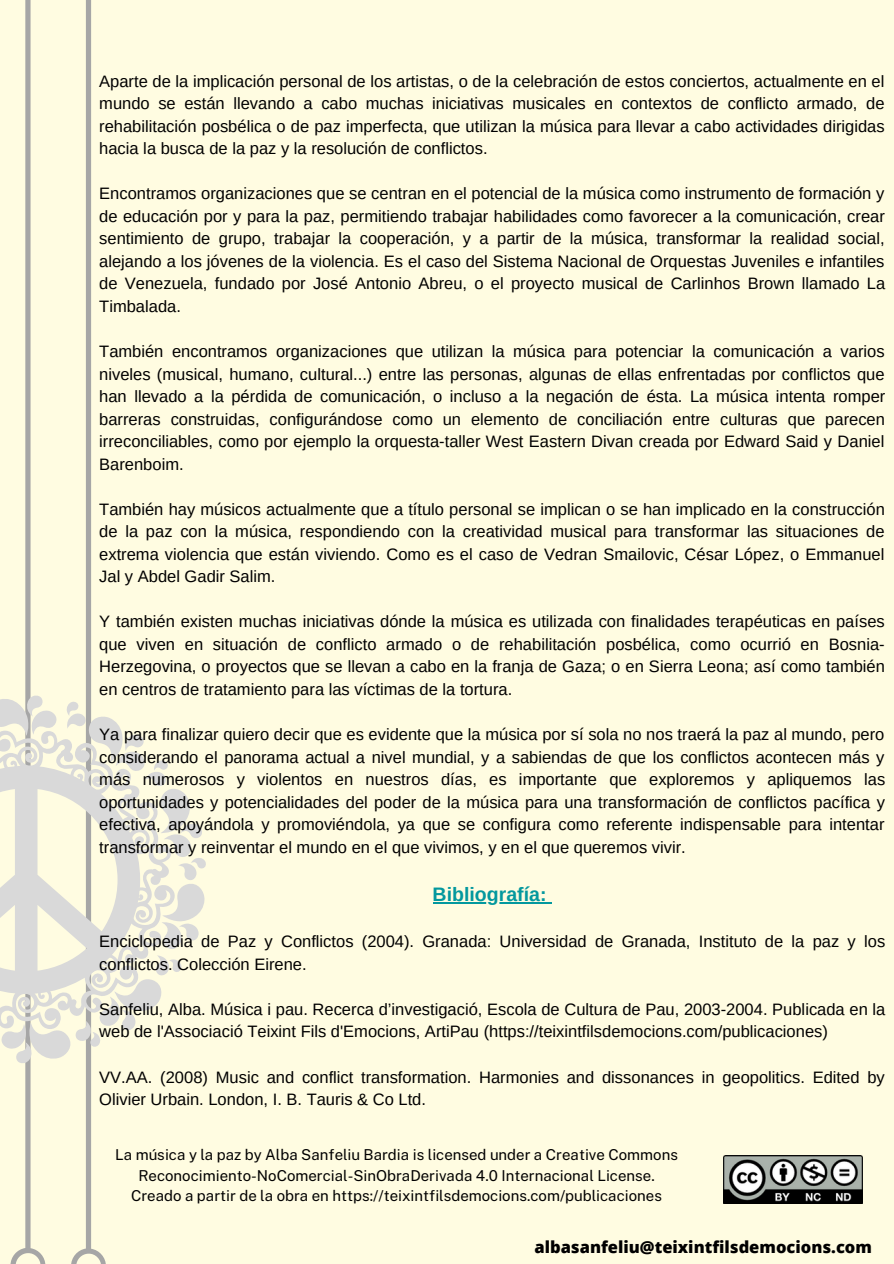
<style>
.page{position:relative;width:894px;height:1264px;background:#fff}
.page>*{position:absolute;margin:0;border:0;box-sizing:border-box;transform-origin:0 0}
.t1{font:700 19.5px "Arimo";color:#03989e}
.t2{font:16.5px/22.5px "Arimo";color:#000;text-align:justify}
.t3{font:800 16.5px "Open Sans";color:#000}
.t4{font:15px/20.2px "Public Sans";color:#000;text-align:center}
</style>
<div class="page">
<div style="left:0;top:0;width:893px;height:1263px;background:#fffce1"></div>
<svg style="left:0;top:0;width:206px;height:1263px"></svg>
<hr style="left:432px;top:902px;width:114px;height:1px;background:#03989e">
<img style="left:723px;top:1155px;width:139px;height:48px">
<p class="t2" style="left:99px;top:70px;width:786px">Aparte de la implicación personal de los artistas, o de la celebración de estos conciertos, actualmente en el mundo se están llevando a cabo muchas iniciativas musicales en contextos de conflicto armado, de rehabilitación posbélica o de paz imperfecta, que utilizan la música para llevar a cabo actividades dirigidas hacia la busca de la paz y la resolución de conflictos.</p>
<p class="t2" style="left:99px;top:182px;width:787px">Encontramos organizaciones que se centran en el potencial de la música como instrumento de formación y de educación por y para la paz, permitiendo trabajar habilidades como favorecer a la comunicación, crear sentimiento de grupo, trabajar la cooperación, y a partir de la música, transformar la realidad social, alejando a los jóvenes de la violencia. Es el caso del Sistema Nacional de Orquestas Juveniles e infantiles de Venezuela, fundado por José Antonio Abreu, o el proyecto musical de Carlinhos Brown llamado La Timbalada.</p>
<p class="t2" style="left:99px;top:340px;width:787px">También encontramos organizaciones que utilizan la música para potenciar la comunicación a varios niveles (musical, humano, cultural...) entre las personas, algunas de ellas enfrentadas por conflictos que han llevado a la pérdida de comunicación, o incluso a la negación de ésta. La música intenta romper barreras construidas, configurándose como un elemento de conciliación entre culturas que parecen irreconciliables, como por ejemplo la orquesta-taller West Eastern Divan creada por Edward Said y Daniel Barenboim.</p>
<p class="t2" style="left:99px;top:498px;width:787px">También hay músicos actualmente que a título personal se implican o se han implicado en la construcción de la paz con la música, respondiendo con la creatividad musical para transformar las situaciones de extrema violencia que están viviendo. Como es el caso de Vedran Smailovic, César López, o Emmanuel Jal y Abdel Gadir Salim.</p>
<p class="t2" style="left:99px;top:610px;width:787px">Y también existen muchas iniciativas dónde la música es utilizada con finalidades terapéuticas en países que viven en situación de conflicto armado o de rehabilitación posbélica, como ocurrió en Bosnia-Herzegovina, o proyectos que se llevan a cabo en la franja de Gaza; o en Sierra Leona; así como también en centros de tratamiento para las víctimas de la tortura.</p>
<p class="t2" style="left:99px;top:723px;width:787px">Ya para finalizar quiero decir que es evidente que la música por sí sola no nos traerá la paz al mundo, pero considerando el panorama actual a nivel mundial, y a sabiendas de que los conflictos acontecen más y más numerosos y violentos en nuestros días, es importante que exploremos y apliquemos las oportunidades y potencialidades del poder de la música para una transformación de conflictos pacífica y efectiva, apoyándola y promoviéndola, ya que se configura como referente indispensable para intentar transformar y reinventar el mundo en el que vivimos, y en el que queremos vivir.</p>
<p class="t1" style="left:432px;top:883px;width:115px">Bibliografía:</p>
<p class="t2" style="left:99px;top:930px;width:787px">Enciclopedia de Paz y Conflictos (2004). Granada: Universidad de Granada, Instituto de la paz y los conflictos. Colección Eirene.</p>
<p class="t2" style="left:99px;top:997px;width:787px">Sanfeliu, Alba. Música i pau. Recerca d’investigació, Escola de Cultura de Pau, 2003-2004. Publicada en la web de l'Associació Teixint Fils d'Emocions, ArtiPau (https://teixintfilsdemocions.com/publicaciones)</p>
<p class="t2" style="left:99px;top:1065px;width:786px">VV.AA. (2008) Music and conflict transformation. Harmonies and dissonances in geopolitics. Edited by<br>Olivier Urbain. London, I. B. Tauris &amp; Co Ltd.</p>
<p class="t4" style="left:115px;top:1144px;width:564px">La música y la paz by Alba Sanfeliu Bardia is licensed under a Creative Commons<br>Reconocimiento-NoComercial-SinObraDerivada 4.0 Internacional License.</p>
<p class="t4" style="left:131px;top:1185px;width:532px">Creado a partir de la obra en https://teixintfilsdemocions.com/publicaciones</p>
<p class="t3" style="left:534px;top:1234px;width:339px">albasanfeliu@teixintfilsdemocions.com</p>
</div>
